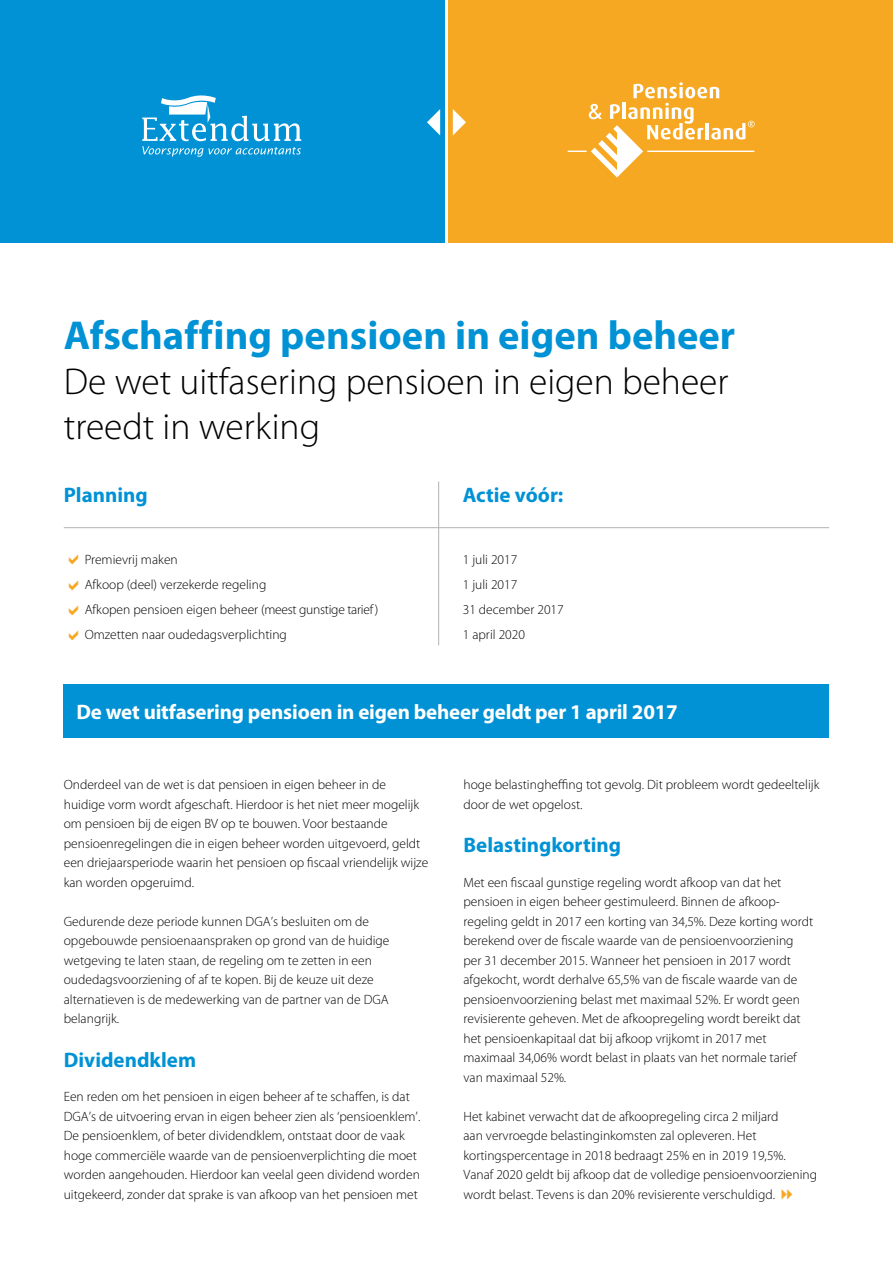
<style>
.page{position:relative;width:893px;height:1263px;background:#fff}
.page>*{position:absolute;margin:0;border:0;box-sizing:border-box;transform-origin:0 0}
.t1{font:700 40.5px "Myriad Pro";color:#0092d4}
.t2{font:300 37.5px/45px "Myriad Pro";color:#000}
.t3{font:700 21px "Myriad Pro";letter-spacing:-.01em;color:#fff}
.t4{font:700 21px "Myriad Pro";color:#0092d4}
.t5{font:300 13.5px/19.5px "Myriad Pro";color:#000}
</style>
<div class="page">
<div style="left:64px;top:685px;width:765px;height:53px;background:#0092d4"></div>
<div style="left:0;top:0;width:444px;height:242px;background:#0092d4"></div>
<div style="left:449px;top:0;width:444px;height:242px;background:#f7a823"></div>
<svg style="left:142px;top:95px;width:159px;height:62px"></svg>
<svg style="left:568px;top:82px;width:187px;height:96px"></svg>
<svg style="left:427px;top:109px;width:13px;height:26px"></svg>
<svg style="left:453px;top:109px;width:13px;height:26px"></svg>
<hr style="left:64px;top:527px;width:765px;height:1px;background:#b3b2b2">
<hr style="left:438px;top:481px;width:1px;height:164px;background:#b3b2b2">
<h1 class="t1" style="left:64px;top:309px;width:673px">Afschaffing pensioen in eigen beheer</h1>
<h2 class="t2" style="left:64px;top:359px;width:666px">De wet uitfasering pensioen in eigen beheer treedt in werking</h2>
<h3 class="t4" style="left:64px;top:481px;width:86px">Planning</h3>
<h3 class="t4" style="left:463px;top:481px;width:102px">Actie vóór:</h3>
<p class="t5" style="left:85px;top:549px;width:95px">Premievrij maken</p>
<p class="t5" style="left:463px;top:549px;width:56px">1 juli 2017</p>
<p class="t5" style="left:85px;top:575px;width:183px">Afkoop (deel) verzekerde regeling</p>
<p class="t5" style="left:463px;top:575px;width:56px">1 juli 2017</p>
<p class="t5" style="left:85px;top:600px;width:295px">Afkopen pensioen eigen beheer (meest gunstige tarief)</p>
<p class="t5" style="left:463px;top:600px;width:102px">31 december 2017</p>
<p class="t5" style="left:85px;top:625px;width:204px">Omzetten naar oudedagsverplichting</p>
<p class="t5" style="left:463px;top:625px;width:64px">1 april 2020</p>
<h3 class="t3" style="left:77px;top:698px;width:603px">De wet uitfasering pensioen in eigen beheer geldt per 1 april 2017</h3>
<p class="t5" style="left:64px;top:775px;width:366px">Onderdeel van de wet is dat pensioen in eigen beheer in de huidige vorm wordt afgeschaft. Hierdoor is het niet meer mogelijk om pensioen bij de eigen BV op te bouwen. Voor bestaande pensioenregelingen die in eigen beheer worden uitgevoerd, geldt een driejaarsperiode waarin het pensioen op fiscaal vriendelijk wijze kan worden opgeruimd.</p>
<p class="t5" style="left:64px;top:911px;width:327px">Gedurende deze periode kunnen DGA’s besluiten om de opgebouwde pensioenaanspraken op grond van de huidige wetgeving te laten staan, de regeling om te zetten in een oudedagsvoorziening of af te kopen. Bij de keuze uit deze alternatieven is de medewerking van de partner van de DGA belangrijk.</p>
<h3 class="t4" style="left:64px;top:1046px;width:134px">Dividendklem</h3>
<p class="t5" style="left:64px;top:1087px;width:358px">Een reden om het pensioen in eigen beheer af te schaffen, is dat DGA’s de uitvoering ervan in eigen beheer zien als ‘pensioenklem’.<br>De pensioenklem, of beter dividendklem, ontstaat door de vaak hoge commerciële waarde van de pensioenverplichting die moet worden aangehouden. Hierdoor kan veelal geen dividend worden uitgekeerd, zonder dat sprake is van afkoop van het pensioen met</p>
<p class="t5" style="left:463px;top:775px;width:357px">hoge belastingheffing tot gevolg. Dit probleem wordt gedeeltelijk door de wet opgelost.</p>
<h3 class="t4" style="left:463px;top:832px;width:159px">Belastingkorting</h3>
<p class="t5" style="left:463px;top:872px;width:351px">Met een fiscaal gunstige regeling wordt afkoop van dat het pensioen in eigen beheer gestimuleerd. Binnen de afkoop&shy;regeling geldt in 2017 een korting van 34,5%. Deze korting wordt berekend over de fiscale waarde van de pensioenvoorziening per 31 december 2015. Wanneer het pensioen in 2017 wordt afgekocht, wordt derhalve 65,5% van de fiscale waarde van de pensioenvoorziening belast met maximaal 52%. Er wordt geen revisierente geheven. Met de afkoopregeling wordt bereikt dat het pensioenkapitaal dat bij afkoop vrijkomt in 2017 met maximaal 34,06% wordt belast in plaats van het normale tarief van maximaal 52%.</p>
<p class="t5" style="left:463px;top:1106px;width:355px">Het kabinet verwacht dat de afkoopregeling circa 2 miljard<br>aan vervroegde belastinginkomsten zal opleveren. Het kortingspercentage in 2018 bedraagt 25% en in 2019 19,5%.<br>Vanaf 2020 geldt bij afkoop dat de volledige pensioenvoorziening wordt belast. Tevens is dan 20% revisierente verschuldigd.</p>
</div>
